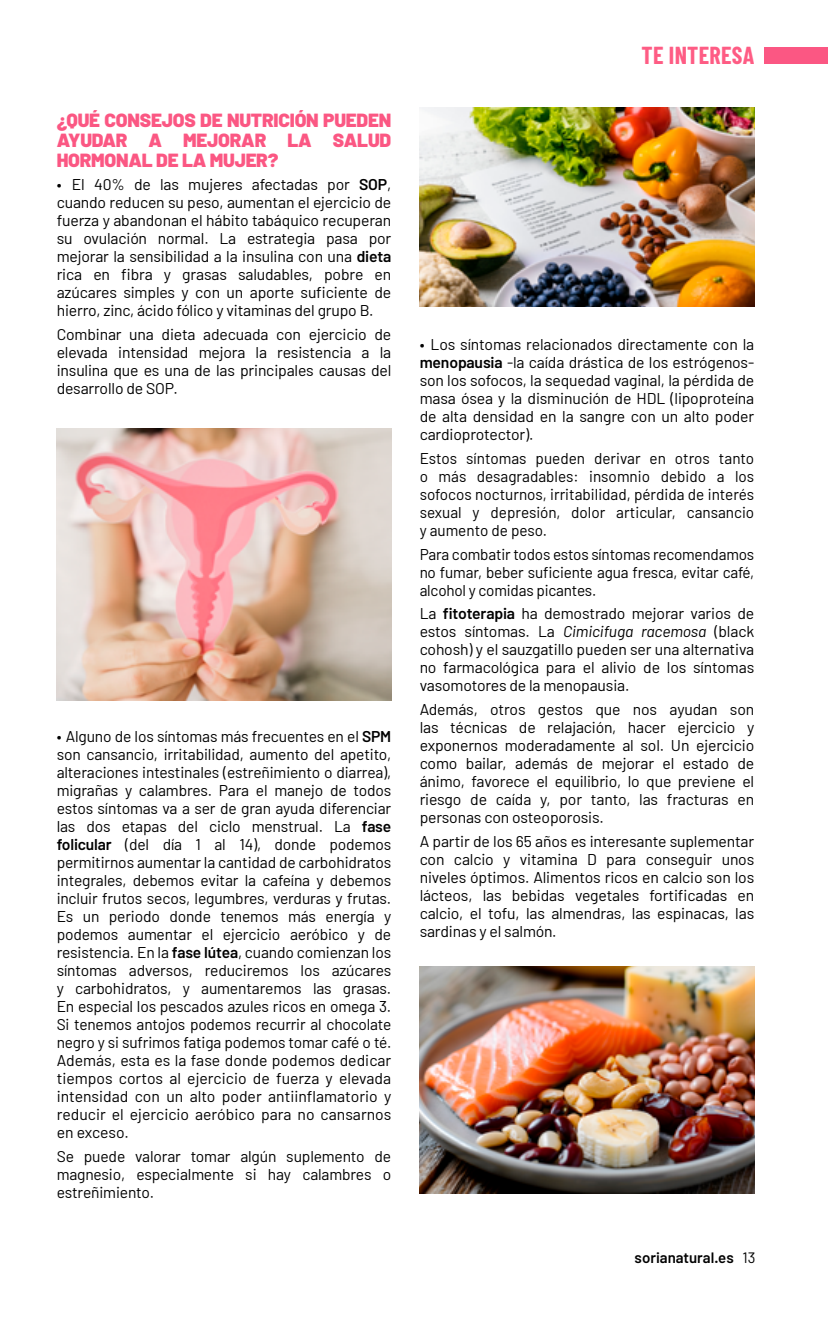
<style>
.page{position:relative;width:828px;height:1327px;background:#fff}
.page>*{position:absolute;margin:0;border:0;box-sizing:border-box;transform-origin:0 0}
.t1{font:700 24px "Barlow Condensed";letter-spacing:.01em;color:#fe5c84}
.t2{font:900 19px/20px "Barlow";letter-spacing:-.01em;color:#fb5783;text-align:justify}
.t3{font:15.6px/18px "Barlow";letter-spacing:-.01em;color:#000;text-align:justify}
.t4{font:600 15px "Barlow";color:#000}
.s1{font-weight:600}
.s2{font-style:italic}
.s3{font-weight:400}
</style>
<div class="page">
<div style="left:764px;top:47px;width:64px;height:16px;background:#fb5783"></div>
<img style="left:57px;top:428px;width:334px;height:272px">
<img style="left:420px;top:108px;width:334px;height:198px">
<img style="left:420px;top:967px;width:334px;height:226px">
<p class="t2" style="left:57px;top:109px;width:336px">¿QUÉ CONSEJOS DE NUTRICIÓN PUEDEN AYUDAR A MEJORAR LA SALUD HORMONAL DE LA MUJER?</p>
<p class="t3" style="left:57px;top:175px;width:336px">• El 40% de las mujeres afectadas por <span class="s1">SOP</span>, cuando reducen su peso, aumentan el ejercicio de fuerza y abandonan el hábito tabáquico recuperan su ovulación normal. La estrategia pasa por mejorar la sensibilidad a la insulina con una <span class="s1">dieta </span>rica en fibra y grasas saludables, pobre en azúcares simples y con un aporte suficiente de hierro, zinc, ácido fólico y vitaminas del grupo B.</p>
<p class="t3" style="left:57px;top:324px;width:336px">Combinar una dieta adecuada con ejercicio de elevada intensidad mejora la resistencia a la insulina que es una de las principales causas del desarrollo de SOP.</p>
<p class="t3" style="left:57px;top:726px;width:336px">• Alguno de los síntomas más frecuentes en el <span class="s1">SPM </span>son cansancio, irritabilidad, aumento del apetito, alteraciones intestinales (estreñimiento o diarrea), migrañas y calambres. Para el manejo de todos estos síntomas va a ser de gran ayuda diferenciar las dos etapas del ciclo menstrual. La <span class="s1">fase folicular</span> (del día 1 al 14), donde podemos permitirnos aumentar la cantidad de carbohidratos integrales, debemos evitar la cafeína y debemos incluir frutos secos, legumbres, verduras y frutas.<br>Es un periodo donde tenemos más energía y podemos aumentar el ejercicio aeróbico y de resistencia. En la <span class="s1">fase lútea</span>, cuando comienzan los síntomas adversos, reduciremos los azúcares y carbohidratos, y aumentaremos las grasas.<br>En especial los pescados azules ricos en omega 3.<br>Si tenemos antojos podemos recurrir al chocolate negro y si sufrimos fatiga podemos tomar café o té.<br>Además, esta es la fase donde podemos dedicar tiempos cortos al ejercicio de fuerza y elevada intensidad con un alto poder antiinflamatorio y reducir el ejercicio aeróbico para no cansarnos en exceso.</p>
<p class="t3" style="left:57px;top:1146px;width:336px">Se puede valorar tomar algún suplemento de magnesio, especialmente si hay calambres o estreñimiento.</p>
<h1 class="t1" style="left:641px;top:38px;width:114px">TE INTERESA</h1>
<p class="t3" style="left:420px;top:334px;width:336px">• Los síntomas relacionados directamente con la <span class="s1">menopausia</span> -la caída drástica de los estrógenos&shy;son los sofocos, la sequedad vaginal, la pérdida de masa ósea y la disminución de HDL (lipoproteína de alta densidad en la sangre con un alto poder cardioprotector).</p>
<p class="t3" style="left:420px;top:448px;width:336px">Estos síntomas pueden derivar en otros tanto o más desagradables: insomnio debido a los sofocos nocturnos, irritabilidad, pérdida de interés sexual y depresión, dolor articular, cansancio y aumento de peso.</p>
<p class="t3" style="left:420px;top:544px;width:336px">Para combatir todos estos síntomas recomendamos no fumar, beber suficiente agua fresca, evitar café, alcohol y comidas picantes.</p>
<p class="t3" style="left:420px;top:603px;width:336px">La <span class="s1">fitoterapia</span> ha demostrado mejorar varios de estos síntomas. La <span class="s2">Cimicifuga racemosa</span> (black cohosh) y el sauzgatillo pueden ser una alternativa no farmacológica para el alivio de los síntomas vasomotores de la menopausia.</p>
<p class="t3" style="left:420px;top:699px;width:336px">Además, otros gestos que nos ayudan son las técnicas de relajación, hacer ejercicio y exponernos moderadamente al sol. Un ejercicio como bailar, además de mejorar el estado de ánimo, favorece el equilibrio, lo que previene el riesgo de caída y, por tanto, las fracturas en personas con osteoporosis.</p>
<p class="t3" style="left:420px;top:831px;width:336px">A partir de los 65 años es interesante suplementar con calcio y vitamina D para conseguir unos niveles óptimos. Alimentos ricos en calcio son los lácteos, las bebidas vegetales fortificadas en calcio, el tofu, las almendras, las espinacas, las sardinas y el salmón.</p>
<p class="t4" style="left:634px;top:1248px;width:122px">sorianatural.es <span class="s3">13</span></p>
</div>
